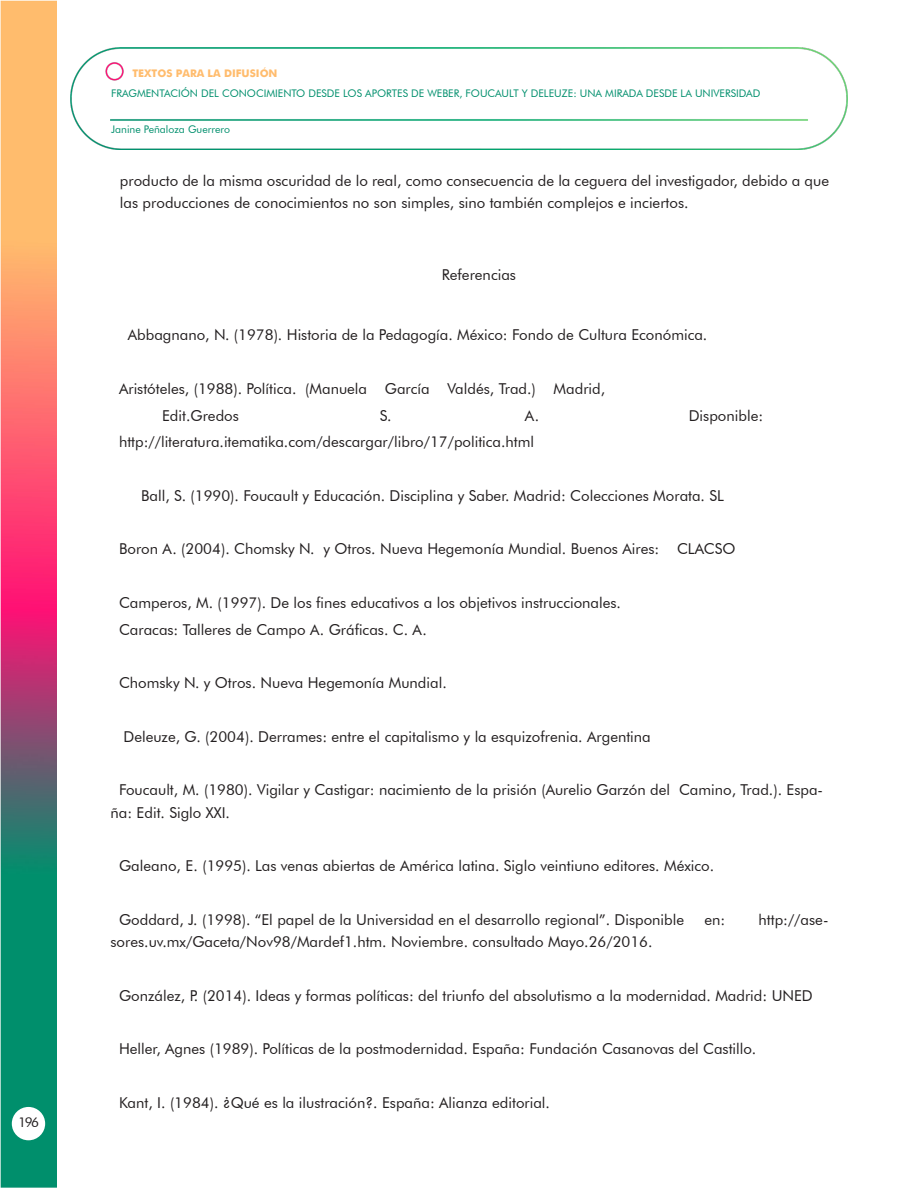
<style>
.page{position:relative;width:918px;height:1188px;background:#fff}
.page>*{position:absolute;margin:0;border:0;box-sizing:border-box;transform-origin:0 0}
.Heading_1{font:15px/22.5px "Futura BT";color:#231f20}
.t1{font:13.5px "Futura BT";color:#231f20}
.t2{font:10.5px "Futura BT";color:#008f6d}
.t3{font:700 10.5px "Futura";color:#ffbc6d}
</style>
<div class="page">
<img style="left:0;top:0;width:57px;height:1188px">
<img style="left:71px;top:48px;width:776px;height:102px">
<div style="left:12px;top:1107px;width:33px;height:33px;background:#fff;border-radius:50%"></div>
<p class="t1" style="left:18px;top:1114px;width:22px">196</p>
<p class="t3" style="left:132px;top:66px;width:147px">TEXTOS PARA LA DIFUSIÓN</p>
<p class="t2" style="left:111px;top:87px;width:651px">FRAGMENTACIÓN DEL CONOCIMIENTO DESDE LOS APORTES DE WEBER, FOUCAULT Y DELEUZE: UNA MIRADA DESDE LA UNIVERSIDAD</p>
<p class="t2" style="left:111px;top:123px;width:120px">Janine Peñaloza Guerrero</p>
<p class="Heading_1" style="left:120px;top:169px;width:711px">producto de la misma oscuridad de lo real, como consecuencia de la ceguera del investigador, debido a que las producciones de conocimientos no son simples, sino también complejos e inciertos.</p>
<p class="Heading_1" style="left:442px;top:263px;width:76px">Referencias</p>
<p class="Heading_1" style="left:128px;top:324px;width:581px">Abbagnano, N. (1978). Historia de la Pedagogía. México: Fondo de Cultura Económica.</p>
<p class="Heading_1" style="left:119px;top:377px;width:488px">Aristóteles, (1988). Política. (Manuela García Valdés, Trad.) Madrid,</p>
<p class="Heading_1" style="left:162px;top:404px;width:78px">Edit.Gredos</p>
<p class="Heading_1" style="left:380px;top:404px;width:13px">S.</p>
<p class="Heading_1" style="left:525px;top:404px;width:16px">A.</p>
<p class="Heading_1" style="left:689px;top:404px;width:76px">Disponible:</p>
<p class="Heading_1" style="left:119px;top:431px;width:417px">http://literatura.itematika.com/descargar/libro/17/politica.html</p>
<p class="Heading_1" style="left:141px;top:484px;width:584px">Ball, S. (1990). Foucault y Educación. Disciplina y Saber. Madrid: Colecciones Morata. SL</p>
<p class="Heading_1" style="left:119px;top:538px;width:618px">Boron A. (2004). Chomsky N. y Otros. Nueva Hegemonía Mundial. Buenos Aires: CLACSO</p>
<p class="Heading_1" style="left:119px;top:591px;width:504px">Camperos, M. (1997). De los fines educativos a los objetivos instruccionales.</p>
<p class="Heading_1" style="left:119px;top:618px;width:309px">Caracas: Talleres de Campo A. Gráficas. C. A.</p>
<p class="Heading_1" style="left:119px;top:672px;width:329px">Chomsky N. y Otros. Nueva Hegemonía Mundial.</p>
<p class="Heading_1" style="left:123px;top:725px;width:529px">Deleuze, G. (2004). Derrames: entre el capitalismo y la esquizofrenia. Argentina</p>
<p class="Heading_1" style="left:111px;top:779px;width:714px;text-indent:9px">Foucault, M. (1980). Vigilar y Castigar: nacimiento de la prisión (Aurelio Garzón del Camino, Trad.). Espa&shy;ña: Edit. Siglo XXI.</p>
<p class="Heading_1" style="left:119px;top:855px;width:597px">Galeano, E. (1995). Las venas abiertas de América latina. Siglo veintiuno editores. México.</p>
<p class="Heading_1" style="left:119px;top:908px;width:567px">Goddard, J. (1998). “El papel de la Universidad en el desarrollo regional”. Disponible</p>
<p class="Heading_1" style="left:705px;top:908px;width:22px">en:</p>
<p class="Heading_1" style="left:759px;top:908px;width:72px">http://ase-</p>
<p class="Heading_1" style="left:111px;top:931px;width:543px">sores.uv.mx/Gaceta/Nov98/Mardef1.htm. Noviembre. consultado Mayo.26/2016.</p>
<p class="Heading_1" style="left:119px;top:984px;width:695px">González, P. (2014). Ideas y formas políticas: del triunfo del absolutismo a la modernidad. Madrid: UNED</p>
<p class="Heading_1" style="left:119px;top:1038px;width:639px">Heller, Agnes (1989). Políticas de la postmodernidad. España: Fundación Casanovas del Castillo.</p>
<p class="Heading_1" style="left:119px;top:1091px;width:432px">Kant, I. (1984). ¿Qué es la ilustración?. España: Alianza editorial.</p>
</div>
